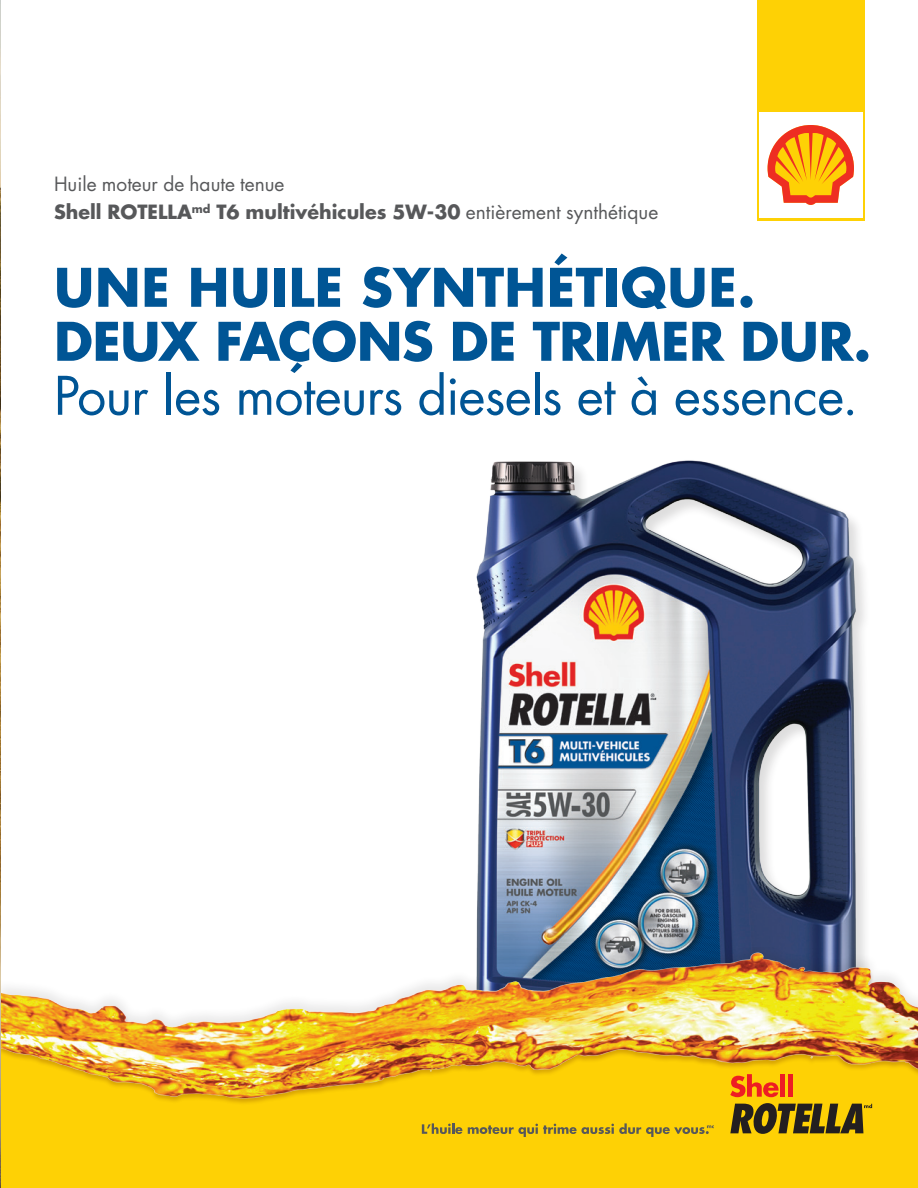
<style>
.page{position:relative;width:918px;height:1188px;background:#fff}
.page>*{position:absolute;margin:0;border:0;box-sizing:border-box;transform-origin:0 0}
.t1{font:700 51.75px/54px "Futura Std";color:#005595}
.t2{font:51.75px "Futura Std";letter-spacing:-.01em;color:#005595}
.t3{font:19.05px/27.8px "Futura Std";color:#57585a}
.s1{font-weight:700}
</style>
<div class="page">
<img style="left:476px;top:460px;width:388px;height:488px">
<div style="left:1px;top:1037px;width:917px;height:151px;background:#fed105"></div>
<div style="left:1px;top:948px;width:917px;height:159px;background:#7b3900;opacity:.3"></div>
<div style="left:757px;top:0;width:108px;height:220px;background:#fed105"></div>
<div style="left:759px;top:112px;width:104px;height:106px;background:#fff"></div>
<svg style="left:767px;top:125px;width:87px;height:80px"></svg>
<svg style="left:730px;top:1074px;width:49px;height:23px"></svg>
<div style="left:780px;top:1074px;width:5px;height:23px;background:#ee1d23"></div>
<div style="left:788px;top:1074px;width:5px;height:23px;background:#ee1d23"></div>
<svg style="left:730px;top:1103px;width:142px;height:31px"></svg>
<svg style="left:422px;top:1123px;width:40px;height:11px"></svg>
<svg style="left:468px;top:1123px;width:246px;height:14px"></svg>
<hr style="left:0;top:0;width:1px;height:1188px;background:#231f20;opacity:.2">
<svg style="left:0;top:971px;width:1px;height:217px"></svg>
<p class="t3" style="left:54px;top:171px;width:606px">Huile moteur de haute tenue<br><span class="s1">Shell ROTELLA</span><sup>md</sup> <span class="s1">T6 multivéhicules 5W-30</span> entièrement synthétique</p>
<h1 class="t1" style="left:54px;top:260px;width:819px">UNE HUILE SYNTHÉTIQUE.<br>DEUX FAÇONS DE TRIMER DUR.</h1>
<h1 class="t2" style="left:54px;top:363px;width:806px">Pour les moteurs diesels et à essence.</h1>
</div>
